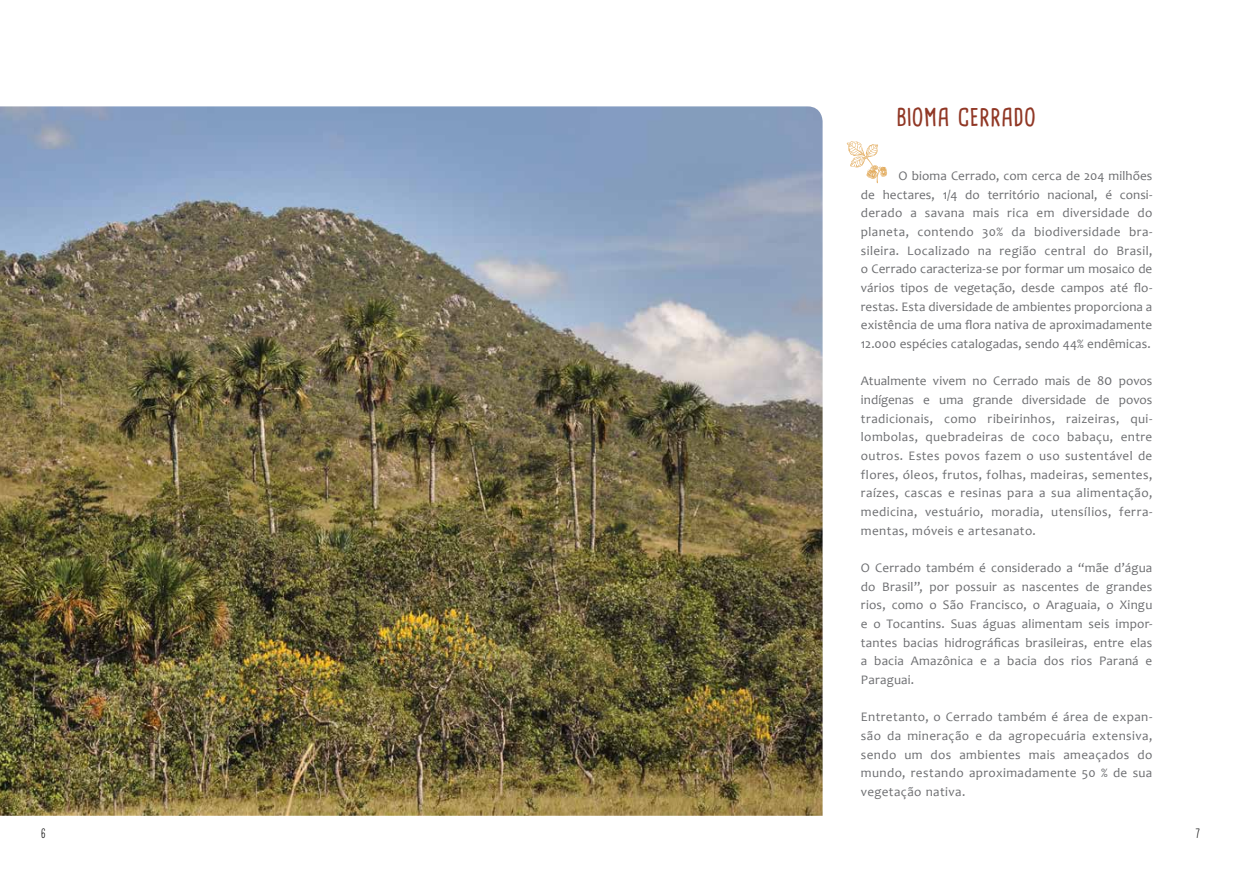
<style>
.page{position:relative;width:1241px;height:869px;background:#fff}
.page>*{position:absolute;margin:0;border:0;box-sizing:border-box;transform-origin:0 0}
.t1{font:700 23.75px "Cardenio Modern";color:#903725}
.t2{font:13.12px/18.6px "Candara";letter-spacing:.02em;color:#6d6e71;text-align:justify}
.t3{font:12.5px "Cardenio Modern";color:#000}
.s1{font-size:15px}
</style>
<div class="page">
<img style="left:0;top:106px;width:822px;height:709px">
<svg style="left:846px;top:141px;width:40px;height:42px"></svg>
<h1 class="t1" style="left:896px;top:101px;width:137px">BIOMA CERRADO</h1>
<p class="t2" style="left:860px;top:166px;width:293px;text-indent:38px">O bioma Cerrado, com cerca de 204 milhões de hectares, 1/4 do território nacional, é consi&shy;derado a savana mais rica em diversidade do planeta, contendo 30% da biodiversidade bra&shy;sileira. Localizado na região central do Brasil, o Cerrado caracteriza-se por formar um mosaico de vários tipos de vegetação, desde campos até flo&shy;restas. Esta diversidade de ambientes proporciona a existência de uma flora nativa de aproximadamente 12.000 espécies catalogadas, sendo 44% endêmicas.</p>
<p class="t2" style="left:860px;top:371px;width:293px">Atualmente vivem no Cerrado mais de 8<span class="s1">0</span> povos indígenas e uma grande diversidade de povos tradicionais, como ribeirinhos, raizeiras, qui&shy;lombolas, quebradeiras de coco babaçu, entre outros. Estes povos fazem o uso sustentável de flores, óleos, frutos, folhas, madeiras, sementes, raízes, cascas e resinas para a sua alimentação, medicina, vestuário, moradia, utensílios, ferra&shy;mentas, móveis e artesanato.</p>
<p class="t2" style="left:860px;top:558px;width:293px">O Cerrado também é considerado a “mãe d’água do Brasil”, por possuir as nascentes de grandes rios, como o São Francisco, o Araguaia, o Xingu e o Tocantins. Suas águas alimentam seis impor&shy;tantes bacias hidrográficas brasileiras, entre elas a bacia Amazônica e a bacia dos rios Paraná e Paraguai.</p>
<p class="t2" style="left:860px;top:707px;width:293px">Entretanto, o Cerrado também é área de expan&shy;são da mineração e da agropecuária extensiva, sendo um dos ambientes mais ameaçados do mundo, restando aproximadamente 50 % de sua vegetação nativa.</p>
<p class="t3" style="left:41px;top:826px;width:6px">6</p>
<p class="t3" style="left:1195px;top:826px;width:6px">7</p>
</div>
